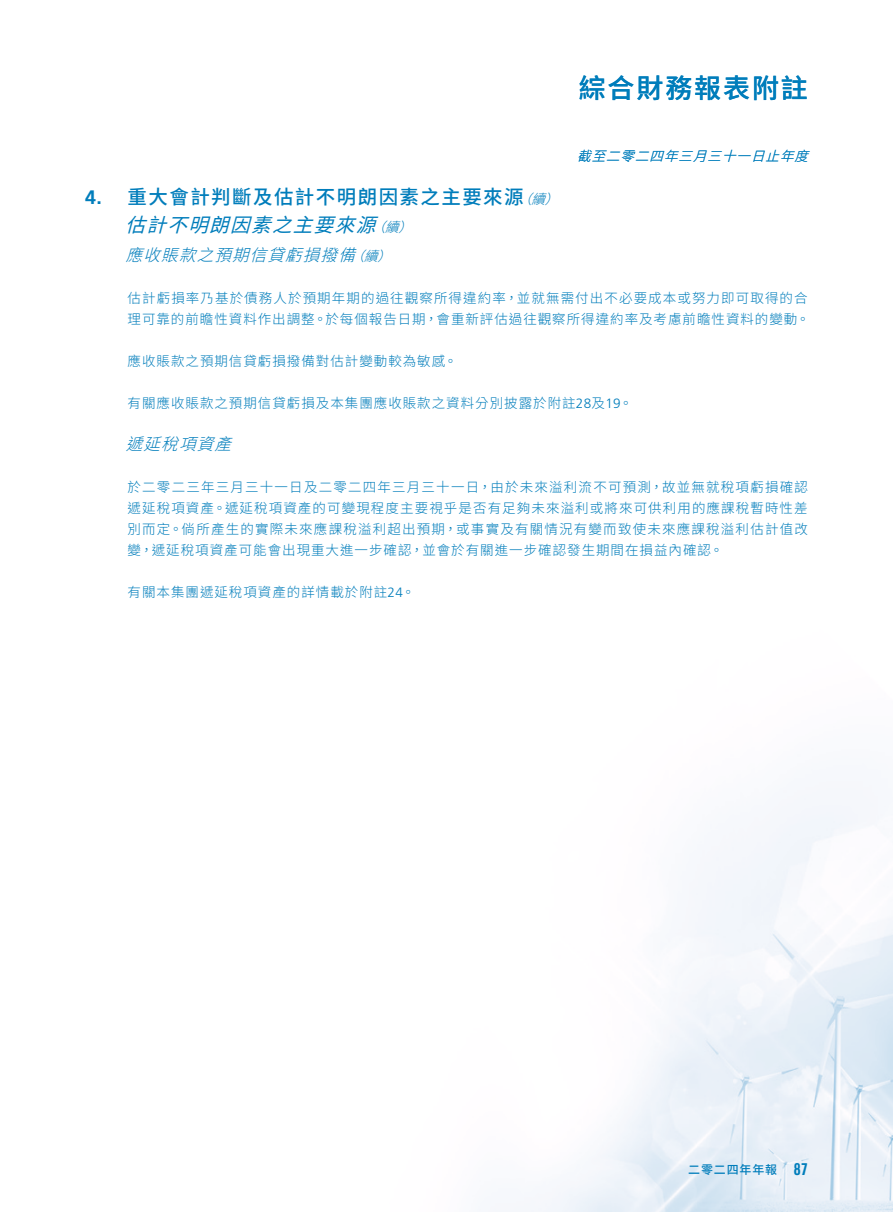
<style>
.page{position:relative;width:893px;height:1212px;background:#fff}
.page>*{position:absolute;margin:0;border:0;box-sizing:border-box;transform-origin:0 0}
.t1{font:500 27px "Source Han Sans TC";letter-spacing:.07em;color:#007dbb}
.Heading_1{font:500 19.5px "Source Han Sans TC";letter-spacing:.075em;color:#007dbb}
.Heading_2{font:italic 19.5px "Source Han Sans TC";color:#007dbb}
.Heading_3{font:italic 300 16.5px "Source Han Sans TC";color:#007dbb}
.Body_Text{font:300 13.5px/21px "Source Han Sans TC";letter-spacing:.075em;color:#007dbb}
.t2{font:italic 300 13.5px "Source Han Sans TC";color:#007dbb}
.t3{font:500 12px "Source Han Sans TC";letter-spacing:.07em;color:#007dbb}
.s1{font-family:"Frutiger LT Std";font-weight:700}
.s2{font-weight:300;font-style:italic;font-size:13.5px}
.s3{font-weight:300;font-size:13.5px}
.s4{font-size:13.5px}
.s5{font-family:"Frutiger LT Std"}
.s6{font-family:"URWDIN Cond";font-weight:700;font-size:16.5px}
</style>
<div class="page">
<img style="left:531px;top:798px;width:362px;height:414px">
<h1 class="t1" style="left:579px;top:73px;width:231px">綜合財務報表附註</h1>
<p class="t2" style="left:577px;top:148px;width:243px">截至二零二四年三月三十一日止年度</p>
<p class="Heading_1" style="left:85px;top:186px;width:485px"><span class="s1">4.</span> 重大會計判斷及估計不明朗因素之主要來源<span class="s2">（續）</span></p>
<p class="Heading_2" style="left:126px;top:213px;width:298px">估計不明朗因素之主要來源<span class="s3">（續）</span></p>
<p class="Heading_3" style="left:126px;top:246px;width:277px">應收賬款之預期信貸虧損撥備<span class="s4">（續）</span></p>
<p class="Body_Text" style="left:128px;top:288px;width:683px">估計虧損率乃基於債務人於預期年期的過往觀察所得違約率，並就無需付出不必要成本或努力即可取得的合理可靠的前瞻性資料作出調整。於每個報告日期，會重新評估過往觀察所得違約率及考慮前瞻性資料的變動。</p>
<p class="Body_Text" style="left:128px;top:351px;width:331px">應收賬款之預期信貸虧損撥備對估計變動較為敏感。</p>
<p class="Body_Text" style="left:128px;top:393px;width:507px">有關應收賬款之預期信貸虧損及本集團應收賬款之資料分別披露於附註<span class="s5">28</span>及<span class="s5">19</span>。</p>
<p class="Heading_3" style="left:126px;top:435px;width:119px">遞延稅項資產</p>
<p class="Body_Text" style="left:128px;top:477px;width:682px;text-align:justify">於二零二三年三月三十一日及二零二四年三月三十一日，由於未來溢利流不可預測，故並無就稅項虧損確認遞延稅項資產。遞延稅項資產的可變現程度主要視乎是否有足夠未來溢利或將來可供利用的應課稅暫時性差別而定。倘所產生的實際未來應課稅溢利超出預期，或事實及有關情況有變而致使未來應課稅溢利估計值改變，遞延稅項資產可能會出現重大進一步確認，並會於有關進一步確認發生期間在損益內確認。</p>
<p class="Body_Text" style="left:128px;top:582px;width:289px">有關本集團遞延稅項資產的詳情載於附註<span class="s5">24</span>。</p>
<p class="t3" style="left:688px;top:1162px;width:121px">二零二四年年報 <span class="s6">87</span></p>
</div>
